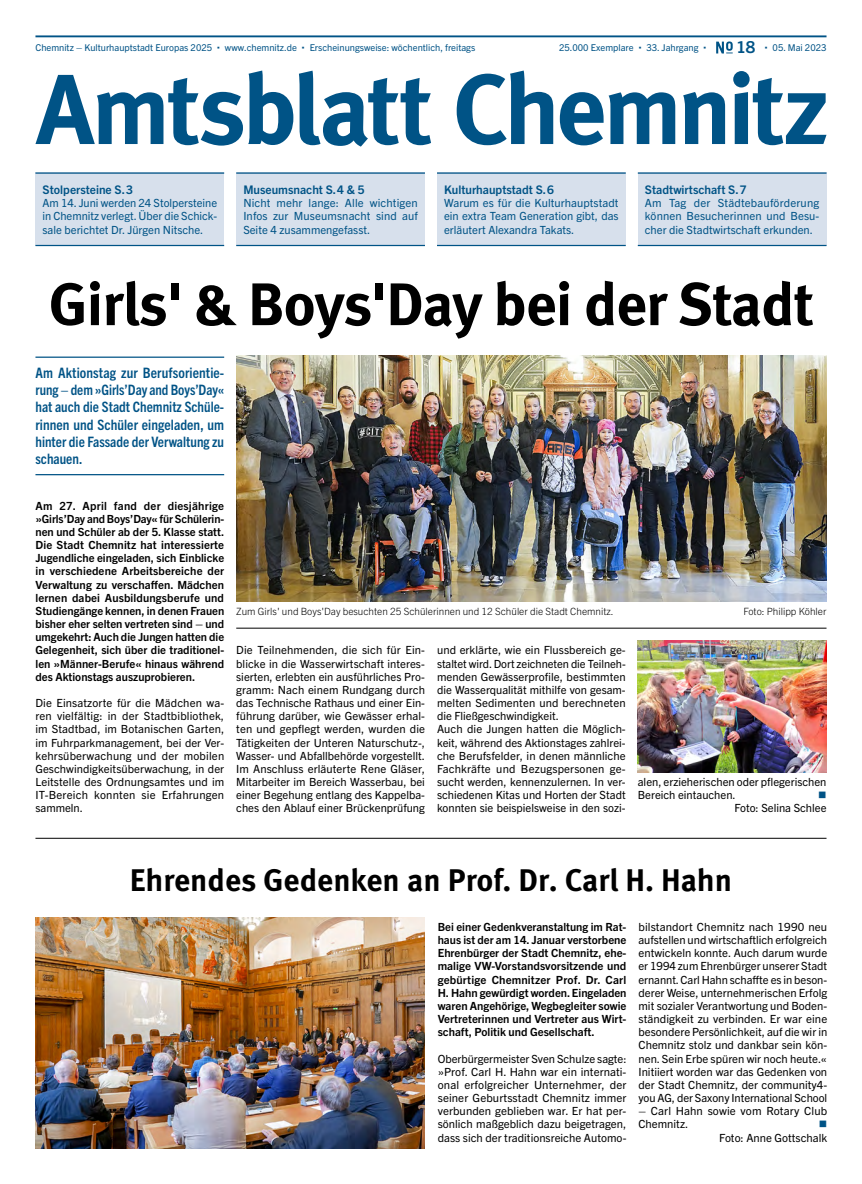
<style>
.page{position:relative;width:862px;height:1184px;background:#fff}
.page>*{position:absolute;margin:0;border:0;box-sizing:border-box;transform-origin:0 0}
.Titelseitenüberschri{font:700 60px "Meta Pro";letter-spacing:-.02em;color:#000}
.Überschrift_2_Ordnun{font:700 31.25px "Meta Pro";color:#000}
.Teaser_blau_mit_Absa{font:700 condensed 14.38px/17.2px "Trade Gothic Next LT Pro";color:#005386;text-align:justify}
.Titelseitenrubrikzei{font:700 11.88px "Trade Gothic Next LT Pro";color:#005386}
.Fließtext{font:11.25px/13.1px "Trade Gothic Next LT Pro";color:#000;text-align:justify}
.Teasertext_fett{font:700 11.25px/13.1px "Trade Gothic Next LT Pro";color:#000;text-align:justify}
.Titelseitenrubrikzei-2{font:11.25px/13.1px "Trade Gothic Next LT Pro";color:#005386;text-align:justify}
.Fließtext-2{font:11.25px "Wingdings";color:#005386}
.Bildunterschrift{font:300 10px "Trade Gothic Next LT Pro";color:#000}
.t1{font:9.38px "Trade Gothic Next LT Pro";color:#005386}
.s1{font-weight:700;font-size:16.5px}
</style>
<div class="page">
<svg style="left:716px;top:41px;width:16px;height:12px"></svg>
<svg style="left:35px;top:71px;width:258px;height:75px"></svg>
<svg style="left:299px;top:71px;width:132px;height:76px"></svg>
<svg style="left:456px;top:71px;width:97px;height:74px"></svg>
<svg style="left:559px;top:92px;width:116px;height:53px"></svg>
<svg style="left:683px;top:92px;width:41px;height:52px"></svg>
<svg style="left:732px;top:71px;width:17px;height:16px"></svg>
<svg style="left:734px;top:78px;width:92px;height:67px"></svg>
<hr style="left:35px;top:35px;width:791px;height:2px;background:#005386">
<div style="left:637px;top:172px;width:189px;height:74px;background:#d7e0ec"></div>
<hr style="left:637px;top:245px;width:189px;height:1px;background:#005386">
<hr style="left:637px;top:172px;width:189px;height:2px;background:#005386">
<div style="left:437px;top:172px;width:188px;height:74px;background:#d7e0ec"></div>
<hr style="left:437px;top:245px;width:188px;height:1px;background:#005386">
<hr style="left:437px;top:172px;width:188px;height:2px;background:#005386">
<div style="left:236px;top:172px;width:188px;height:74px;background:#d7e0ec"></div>
<hr style="left:236px;top:245px;width:188px;height:1px;background:#005386">
<hr style="left:236px;top:172px;width:188px;height:2px;background:#005386">
<div style="left:35px;top:172px;width:189px;height:74px;background:#d7e0ec"></div>
<hr style="left:35px;top:245px;width:189px;height:1px;background:#005386">
<hr style="left:35px;top:172px;width:189px;height:2px;background:#005386">
<hr style="left:35px;top:356px;width:189px;height:2px;background:#005386">
<hr style="left:35px;top:474px;width:189px;height:1px;background:#005386">
<img style="left:236px;top:355px;width:590px;height:246px">
<hr style="left:35px;top:838px;width:791px;height:1px;background:#000">
<img style="left:35px;top:917px;width:389px;height:231px">
<hr style="left:236px;top:628px;width:590px;height:1px;background:#000">
<img style="left:637px;top:640px;width:189px;height:132px">
<p class="t1" style="left:35px;top:41px;width:178px">Chemnitz – Kulturhauptstadt Europas 2025</p>
<p class="t1" style="left:225px;top:41px;width:73px">www.chemnitz.de</p>
<p class="t1" style="left:309px;top:41px;width:167px">Erscheinungsweise: wöchentlich, freitags</p>
<p class="t1" style="left:559px;top:41px;width:76px">25.000 Exemplare</p>
<p class="t1" style="left:646px;top:41px;width:54px">33. Jahrgang</p>
<p class="t1" style="left:736px;top:41px;width:91px"><span class="s1">18</span> 05. Mai 2023</p>
<p class="Titelseitenrubrikzei" style="left:43px;top:181px;width:92px">Stolpersteine S.3</p>
<p class="Titelseitenrubrikzei-2" style="left:43px;top:196px;width:176px">Am 14. Juni werden 24 Stolpersteine in Chemnitz verlegt. Über die Schick&shy;sale berichtet Dr. Jürgen Nitsche.</p>
<p class="Titelseitenrubrikzei" style="left:243px;top:181px;width:123px">Museumsnacht S.4 &amp; 5</p>
<p class="Titelseitenrubrikzei-2" style="left:243px;top:196px;width:176px">Nicht mehr lange: Alle wichtigen Infos zur Museumsnacht sind auf Seite 4 zusammengefasst.</p>
<p class="Titelseitenrubrikzei" style="left:444px;top:181px;width:111px">Kulturhauptstadt S.6</p>
<p class="Titelseitenrubrikzei-2" style="left:444px;top:196px;width:176px">Warum es für die Kulturhauptstadt ein extra Team Generation gibt, das erläutert Alexandra Takats.</p>
<p class="Titelseitenrubrikzei" style="left:644px;top:181px;width:103px">Stadtwirtschaft S.7</p>
<p class="Titelseitenrubrikzei-2" style="left:644px;top:196px;width:176px">Am Tag der Städtebauförderung können Besucherinnen und Besu&shy;cher die Stadtwirtschaft erkunden.</p>
<p class="Titelseitenüberschri" style="left:48px;top:257px;width:766px">Girls' &amp; Boys'Day bei der Stadt</p>
<p class="Teaser_blau_mit_Absa" style="left:35px;top:363px;width:190px">Am Aktionstag zur Berufsorientie&shy;rung – dem »Girls’Day and Boys’Day« hat auch die Stadt Chemnitz Schüle&shy;rinnen und Schüler eingeladen, um hinter die Fassade der Verwaltung zu schauen.</p>
<p class="Teasertext_fett" style="left:35px;top:498px;width:190px">Am 27. April fand der diesjährige »Girls’Day and Boys’Day« für Schülerin&shy;nen und Schüler ab der 5. Klasse statt.<br>Die Stadt Chemnitz hat interessierte Jugendliche eingeladen, sich Einblicke in verschiedene Arbeitsbereiche der Verwaltung zu verschaffen. Mädchen lernen dabei Ausbildungsberufe und Studiengänge kennen, in denen Frauen bisher eher selten vertreten sind – und umgekehrt: Auch die Jungen hatten die Gelegenheit, sich über die traditionel&shy;len »Männer-Berufe« hinaus während des Aktionstags auszuprobieren.</p>
<p class="Fließtext" style="left:35px;top:695px;width:190px">Die Einsatzorte für die Mädchen wa&shy;ren vielfältig: in der Stadtbibliothek, im Stadtbad, im Botanischen Garten, im Fuhrparkmanagement, bei der Ver&shy;kehrsüberwachung und der mobilen Geschwindigkeitsüberwachung, in der Leitstelle des Ordnungsamtes und im IT-Bereich konnten sie Erfahrungen sammeln.</p>
<p class="Bildunterschrift" style="left:236px;top:604px;width:379px">Zum Girls' und Boys'Day besuchten 25 Schülerinnen und 12 Schüler die Stadt Chemnitz.</p>
<p class="Bildunterschrift" style="left:743px;top:604px;width:84px">Foto: Philipp Köhler</p>
<p class="Fließtext" style="left:236px;top:643px;width:190px">Die Teilnehmenden, die sich für Ein&shy;blicke in die Wasserwirtschaft interes&shy;sierten, erlebten ein ausführliches Pro&shy;gramm: Nach einem Rundgang durch das Technische Rathaus und einer Ein&shy;führung darüber, wie Gewässer erhal&shy;ten und gepflegt werden, wurden die Tätigkeiten der Unteren Naturschutz-, Wasser- und Abfallbehörde vorgestellt.<br>Im Anschluss erläuterte Rene Gläser, Mitarbeiter im Bereich Wasserbau, bei einer Begehung entlang des Kappelba&shy;ches den Ablauf einer Brückenprüfung</p>
<p class="Fließtext" style="left:437px;top:643px;width:190px">und erklärte, wie ein Flussbereich ge&shy;staltet wird. Dort zeichneten die Teilneh&shy;menden Gewässerprofile, bestimmten die Wasserqualität mithilfe von gesam&shy;melten Sedimenten und berechneten die Fließgeschwindigkeit.</p>
<p class="Fließtext" style="left:437px;top:722px;width:190px">Auch die Jungen hatten die Möglich&shy;keit, während des Aktionstages zahlrei&shy;che Berufsfelder, in denen männliche Fachkräfte und Bezugspersonen ge&shy;sucht werden, kennenzulernen. In ver&shy;schiedenen Kitas und Horten der Stadt konnten sie beispielsweise in den sozi-</p>
<p class="Fließtext" style="left:637px;top:774px;width:190px">alen, erzieherischen oder pflegerischen<br>Bereich eintauchen.</p>
<p class="Fließtext-2" style="left:817px;top:789px;width:10px">■</p>
<p class="Fließtext" style="left:734px;top:801px;width:93px">Foto: Selina Schlee</p>
<p class="Überschrift_2_Ordnun" style="left:130px;top:856px;width:603px">Ehrendes Gedenken an Prof. Dr. Carl H. Hahn</p>
<p class="Teasertext_fett" style="left:437px;top:919px;width:190px">Bei einer Gedenkveranstaltung im Rat&shy;haus ist der am 14. Januar verstorbene Ehrenbürger der Stadt Chemnitz, ehe&shy;malige VW-Vorstandsvorsitzende und gebürtige Chemnitzer Prof. Dr. Carl H. Hahn gewürdigt worden. Eingeladen waren Angehörige, Wegbegleiter sowie Vertreterinnen und Vertreter aus Wirt&shy;schaft, Politik und Gesellschaft.</p>
<p class="Fließtext" style="left:437px;top:1051px;width:190px">Oberbürgermeister Sven Schulze sagte: »Prof. Carl H. Hahn war ein internati&shy;onal erfolgreicher Unternehmer, der seiner Geburtsstadt Chemnitz immer verbunden geblieben war. Er hat per&shy;sönlich maßgeblich dazu beigetragen, dass sich der traditionsreiche Automo-</p>
<p class="Fließtext" style="left:638px;top:919px;width:190px">bilstandort Chemnitz nach 1990 neu aufstellen und wirtschaftlich erfolgreich entwickeln konnte. Auch darum wurde er 1994 zum Ehrenbürger unserer Stadt ernannt. Carl Hahn schaffte es in beson&shy;derer Weise, unternehmerischen Erfolg mit sozialer Verantwortung und Boden&shy;ständigkeit zu verbinden. Er war eine besondere Persönlichkeit, auf die wir in Chemnitz stolz und dankbar sein kön&shy;nen. Sein Erbe spüren wir noch heute.«</p>
<p class="Fließtext" style="left:638px;top:1064px;width:190px">Initiiert worden war das Gedenken von der Stadt Chemnitz, der community4- you AG, der Saxony International School</p>
<p class="Fließtext" style="left:638px;top:1103px;width:190px">– Carl Hahn sowie vom Rotary Club<br>Chemnitz.</p>
<p class="Fließtext-2" style="left:818px;top:1118px;width:10px">■</p>
<p class="Fließtext" style="left:718px;top:1130px;width:109px">Foto: Anne Gottschalk</p>
</div>
